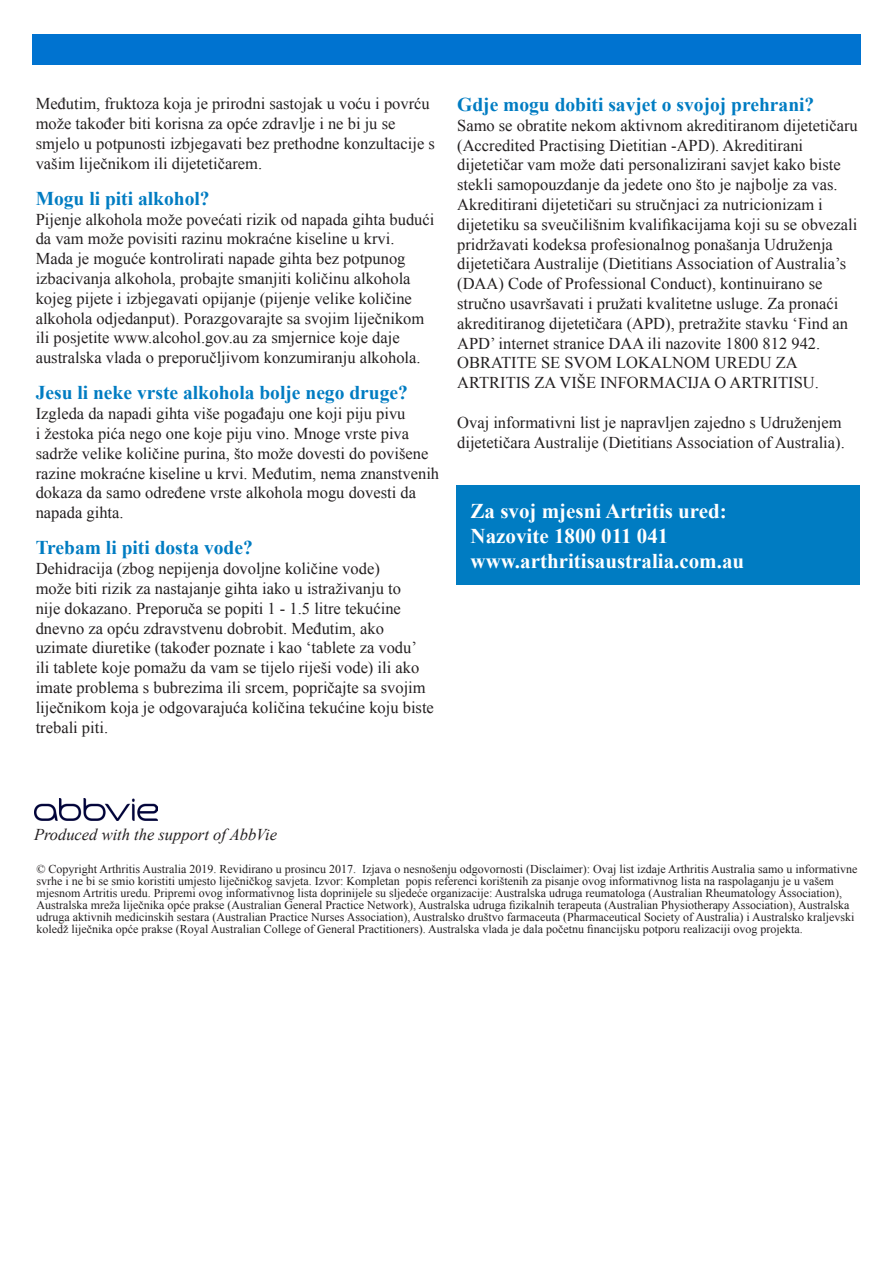
<style>
.page{position:relative;width:893px;height:1263px;background:#fff}
.page>*{position:absolute;margin:0;border:0;box-sizing:border-box;transform-origin:0 0}
.txt_in_blue{font:700 21px "Times New Roman";color:#fff}
.sub{font:700 19.5px "Times New Roman";color:#007cc2}
.body{font:16.5px/19.8px "Times New Roman";color:#231f20}
.produced_by{font:italic 16.5px "Times New Roman";color:#231f20}
.small_txt{font:12px/12px "Times New Roman";color:#231f20}
</style>
<div class="page">
<div style="left:33px;top:34px;width:828px;height:31px;background:#0073d0"></div>
<div style="left:456px;top:485px;width:404px;height:100px;background:#007cc2"></div>
<img style="left:34px;top:799px;width:123px;height:21px">
<p class="body" style="left:36px;top:94px;width:401px">Međutim, fruktoza koja je prirodni sastojak u voću i povrću može također biti korisna za opće zdravlje i ne bi ju se smjelo u potpunosti izbjegavati bez prethodne konzultacije s vašim liječnikom ili dijetetičarem.</p>
<p class="sub" style="left:36px;top:185px;width:175px">Mogu li piti alkohol?</p>
<p class="body" style="left:36px;top:209px;width:400px">Pijenje alkohola može povećati rizik od napada gihta budući da vam može povisiti razinu mokraćne kiseline u krvi.<br>Mada je moguće kontrolirati napade gihta bez potpunog izbacivanja alkohola, probajte smanjiti količinu alkohola kojeg pijete i izbjegavati opijanje (pijenje velike količine alkohola odjedanput). Porazgovarajte sa svojim liječnikom ili posjetite www.alcohol.gov.au za smjernice koje daje australska vlada o preporučljivom konzumiranju alkohola.</p>
<p class="sub" style="left:36px;top:379px;width:374px">Jesu li neke vrste alkohola bolje nego druge?</p>
<p class="body" style="left:36px;top:403px;width:405px">Izgleda da napadi gihta više pogađaju one koji piju pivu<br>i žestoka pića nego one koje piju vino. Mnoge vrste piva sadrže velike količine purina, što može dovesti do povišene razine mokraćne kiseline u krvi. Međutim, nema znanstvenih dokaza da samo određene vrste alkohola mogu dovesti da napada gihta.</p>
<p class="sub" style="left:36px;top:534px;width:219px">Trebam li piti dosta vode?</p>
<p class="body" style="left:36px;top:558px;width:400px">Dehidracija (zbog nepijenja dovoljne količine vode)<br>može biti rizik za nastajanje gihta iako u istraživanju to<br>nije dokazano. Preporuča se popiti 1 - 1.5 litre tekućine dnevno za opću zdravstvenu dobrobit. Međutim, ako uzimate diuretike (također poznate i kao ‘tablete za vodu’ ili tablete koje pomažu da vam se tijelo riješi vode) ili ako imate problema s bubrezima ili srcem, popričajte sa svojim liječnikom koja je odgovarajuća količina tekućine koju biste trebali piti.</p>
<p class="sub" style="left:457px;top:91px;width:359px">Gdje mogu dobiti savjet o svojoj prehrani?</p>
<p class="body" style="left:457px;top:115px;width:402px">Samo se obratite nekom aktivnom akreditiranom dijetetičaru (Accredited Practising Dietitian -APD). Akreditirani dijetetičar vam može dati personalizirani savjet kako biste stekli samopouzdanje da jedete ono što je najbolje za vas.<br>Akreditirani dijetetičari su stručnjaci za nutricionizam i dijetetiku sa sveučilišnim kvalifikacijama koji su se obvezali pridržavati kodeksa profesionalnog ponašanja Udruženja dijetetičara Australije (Dietitians Association of Australia’s (DAA) Code of Professional Conduct), kontinuirano se stručno usavršavati i pružati kvalitetne usluge. Za pronaći akreditiranog dijetetičara (APD), pretražite stavku ‘Find an APD’ internet stranice DAA ili nazovite 1800 812 942.</p>
<p class="body" style="left:457px;top:353px;width:363px">OBRATITE SE SVOM LOKALNOM UREDU ZA<br>ARTRITIS ZA VIŠE INFORMACIJA O ARTRITISU.</p>
<p class="body" style="left:457px;top:412px;width:389px">Ovaj informativni list je napravljen zajedno s Udruženjem dijetetičara Australije (Dietitians Association of Australia).</p>
<p class="txt_in_blue" style="left:471px;top:496px;width:258px">Za svoj mjesni Artritis ured:</p>
<p class="txt_in_blue" style="left:471px;top:521px;width:199px">Nazovite 1800 011 041</p>
<p class="txt_in_blue" style="left:471px;top:546px;width:275px">www.arthritisaustralia.com.au</p>
<p class="produced_by" style="left:34px;top:823px;width:245px">Produced with the support of AbbVie</p>
<p class="small_txt" style="left:36px;top:863px;width:822px">© Copyright Arthritis Australia 2019. Revidirano u prosincu 2017. Izjava o nesnošenju odgovornosti (Disclaimer): Ovaj list izdaje Arthritis Australia samo u informativne svrhe i ne bi se smio koristiti umjesto liječničkog savjeta. Izvor: Kompletan popis referenci korištenih za pisanje ovog informativnog lista na raspolaganju je u vašem mjesnom Artritis uredu. Pripremi ovog informativnog lista doprinijele su sljedeće organizacije: Australska udruga reumatologa (Australian Rheumatology Association), Australska mreža liječnika opće prakse (Australian General Practice Network), Australska udruga fizikalnih terapeuta (Australian Physiotherapy Association), Australska udruga aktivnih medicinskih sestara (Australian Practice Nurses Association), Australsko društvo farmaceuta (Pharmaceutical Society of Australia) i Australsko kraljevski koledž liječnika opće prakse (Royal Australian College of General Practitioners). Australska vlada je dala početnu financijsku potporu realizaciji ovog projekta.</p>
</div>
